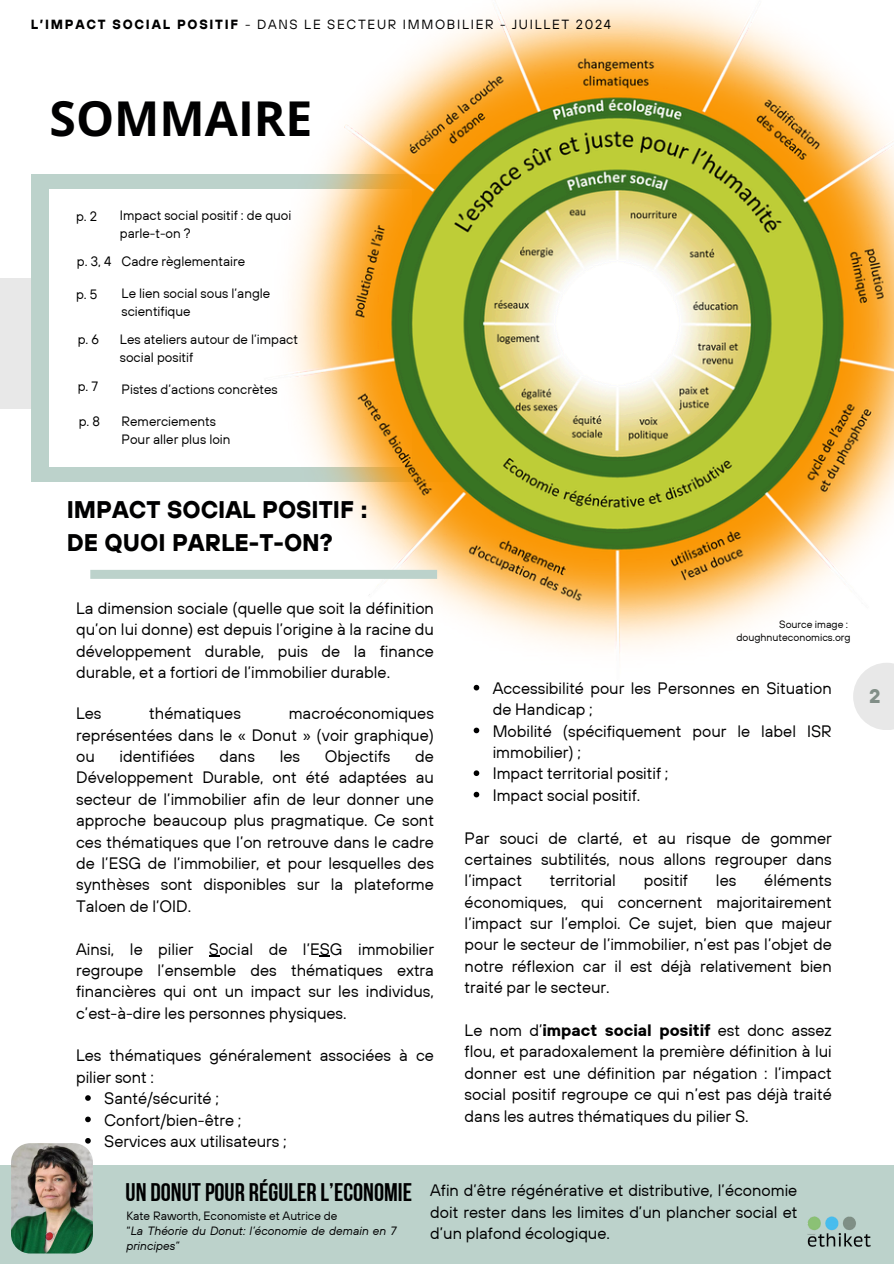
<style>
.page{position:relative;width:894px;height:1264px;background:#fff}
.page>*{position:absolute;margin:0;border:0;box-sizing:border-box;transform-origin:0 0}
.t1{font:700 48px "Open Sans";color:#000001}
.t2{font:25.35px "Bebas Neue Cyrillic";color:#000001}
.t3{font:700 24px/32.7px "TT Hoves";color:#000001}
.t4{font:700 19.5px "TT Hoves";color:#818e87}
.t5{font:16.5px/21.3px "TT Hoves";color:#000001;text-align:justify}
.t6{font:13.5px/18px "TT Hoves";color:#000}
.t7{font:13.2px "TT Hoves";letter-spacing:.13em;color:#000001}
.t8{font:italic 12px/15px "TT Hoves";color:#000001}
.t9{font:12px "TT Hoves";color:#000001}
.t10{font:10.5px "TT Hoves";color:#000}
.s1{font-weight:700}
.s2{font-style:normal}
</style>
<div class="page">
<svg style="left:473px;top:727px;width:6px;height:6px"></svg>
<svg style="left:473px;top:770px;width:6px;height:6px"></svg>
<svg style="left:473px;top:791px;width:6px;height:6px"></svg>
<div style="left:0;top:1165px;width:893px;height:98px;background:#bcd2cb"></div>
<div style="left:0;top:278px;width:110px;height:131px;background:#e8e8e8"></div>
<div style="left:31px;top:175px;width:659px;height:307px;background:#bcd2cb"></div>
<div style="left:50px;top:189px;width:361px;height:278px;background:#fff"></div>
<img style="left:263px;top:0;width:630px;height:691px">
<div style="left:90px;top:570px;width:347px;height:9px;background:#bcd2cb"></div>
<img style="left:11px;top:1143px;width:82px;height:110px">
<svg style="left:85px;top:1095px;width:6px;height:5px"></svg>
<svg style="left:85px;top:1116px;width:6px;height:6px"></svg>
<svg style="left:85px;top:1138px;width:6px;height:5px"></svg>
<svg style="left:852px;top:662px;width:41px;height:68px;fill:#e8e8e8"></svg>
<img style="left:807px;top:1216px;width:64px;height:31px">
<p class="t7" style="left:31px;top:15px;width:581px"><span class="s1">L’IMPACT SOCIAL POSITIF</span> - DANS LE SECTEUR IMMOBILIER - JUILLET 2024</p>
<h6 class="t1" style="left:50px;top:85px;width:264px">SOMMAIRE</h6>
<h6 class="t6" style="left:120px;top:206px;width:173px">Impact social positif : de quoi parle-t-on ?</h6>
<h4 class="t6" style="left:76px;top:207px;width:22px">p. 2</h4>
<p class="t6" style="left:77px;top:252px;width:36px">p. 3, 4</p>
<h4 class="t6" style="left:121px;top:252px;width:125px">Cadre règlementaire</h4>
<h4 class="t6" style="left:121px;top:283px;width:150px">Le lien social sous l’angle scientifique</h4>
<h4 class="t6" style="left:76px;top:285px;width:23px">p. 5</h4>
<p class="t6" style="left:78px;top:330px;width:23px">p. 6</p>
<p class="t6" style="left:78px;top:377px;width:22px">p. 7</p>
<p class="t6" style="left:121px;top:380px;width:158px">Pistes d’actions concrètes</p>
<h3 class="t6" style="left:79px;top:411px;width:23px">p. 8</h3>
<h4 class="t6" style="left:121px;top:411px;width:110px">Remerciements<br>Pour aller plus loin</h4>
<h4 class="t6" style="left:120px;top:330px;width:180px">Les ateliers autour de l’impact social positif</h4>
<h6 class="t3" style="left:67px;top:493px;width:302px">IMPACT SOCIAL POSITIF :<br>DE QUOI PARLE-T-ON?</h6>
<p class="t5" style="left:76px;top:597px;width:359px">La dimension sociale (quelle que soit la définition qu’on lui donne) est depuis l’origine à la racine du développement durable, puis de la finance durable, et a fortiori de l’immobilier durable.</p>
<h6 class="t5" style="left:76px;top:702px;width:359px;text-indent:212px">macroéconomiques représentées dans le « Donut » (voir graphique) ou</h6>
<h6 class="t5" style="left:76px;top:702px;width:27px">Les</h6>
<h6 class="t5" style="left:149px;top:702px;width:93px">thématiques</h6>
<h6 class="t5" style="left:119px;top:745px;width:77px">identifiées</h6>
<h6 class="t5" style="left:219px;top:745px;width:37px">dans</h6>
<h6 class="t5" style="left:279px;top:745px;width:22px">les</h6>
<h6 class="t5" style="left:325px;top:745px;width:67px">Objectifs</h6>
<h6 class="t5" style="left:76px;top:745px;width:359px;text-indent:339px">de Développement Durable, ont été adaptées au secteur de l’immobilier afin de leur donner une approche beaucoup plus pragmatique. Ce sont ces thématiques que l’on retrouve dans le cadre de l’ESG de l’immobilier, et pour lesquelles des synthèses sont disponibles sur la plateforme Taloen de l’OID.</h6>
<h6 class="t5" style="left:76px;top:937px;width:359px">Ainsi, le pilier Social de l’ESG immobilier regroupe l’ensemble des thématiques extra financières qui ont un impact sur les individus, c’est-à-dire les personnes physiques.</h6>
<h6 class="t5" style="left:76px;top:1044px;width:359px">Les thématiques généralement associées à ce pilier sont :</h6>
<h6 class="t5" style="left:104px;top:1087px;width:116px">Santé/sécurité ;</h6>
<h6 class="t5" style="left:104px;top:1108px;width:139px">Confort/bien-être ;</h6>
<h6 class="t5" style="left:104px;top:1130px;width:184px">Services aux utilisateurs ;</h6>
<p class="t10" style="left:779px;top:617px;width:70px">Source image :</p>
<p class="t10" style="left:736px;top:631px;width:116px">doughnuteconomics.org</p>
<p class="t5" style="left:492px;top:677px;width:340px">Accessibilité pour les Personnes en Situation de Handicap ;</p>
<p class="t5" style="left:492px;top:720px;width:340px">Mobilité (spécifiquement pour le label ISR immobilier) ;</p>
<h5 class="t5" style="left:492px;top:762px;width:177px">Impact territorial positif ;</h5>
<h1 class="t5" style="left:492px;top:784px;width:149px">Impact social positif.</h1>
<h6 class="t5" style="left:464px;top:826px;width:368px">Par souci de clarté, et au risque de gommer certaines subtilités, nous allons regrouper dans l’impact</h6>
<h6 class="t5" style="left:464px;top:869px;width:368px;text-indent:299px">éléments économiques, qui concernent majoritairement l’impact sur l’emploi. Ce sujet, bien que majeur pour le secteur de l’immobilier, n’est pas l’objet de notre réflexion car il est déjà relativement bien traité par le secteur.</h6>
<h6 class="t5" style="left:464px;top:1019px;width:368px">Le nom d’<span class="s1">impact social positif</span> est donc assez flou, et paradoxalement la première définition à lui donner est une définition par négation : l’impact social positif regroupe ce qui n’est pas déjà traité dans les autres thématiques du pilier S.</h6>
<h6 class="t5" style="left:549px;top:869px;width:67px">territorial</h6>
<h6 class="t5" style="left:643px;top:869px;width:46px">positif</h6>
<h6 class="t5" style="left:715px;top:869px;width:22px">les</h6>
<h4 class="t2" style="left:126px;top:1181px;width:288px">UN DONUTPOUR RÉGULER L’ECONOMIE</h4>
<p class="t9" style="left:126px;top:1207px;width:212px">Kate Raworth, Economiste et Autrice de</p>
<p class="t8" style="left:126px;top:1223px;width:271px"><span class="s2">“</span>La Théorie du Donut: l’économie de demain en 7 principes”</p>
<h2 class="t5" style="left:430px;top:1179px;width:368px">Afin d’être régénérative et distributive, l’économie doit rester dans les limites d’un plancher social et d’un plafond écologique.</h2>
<p class="t4" style="left:869px;top:683px;width:13px">2</p>
</div>
